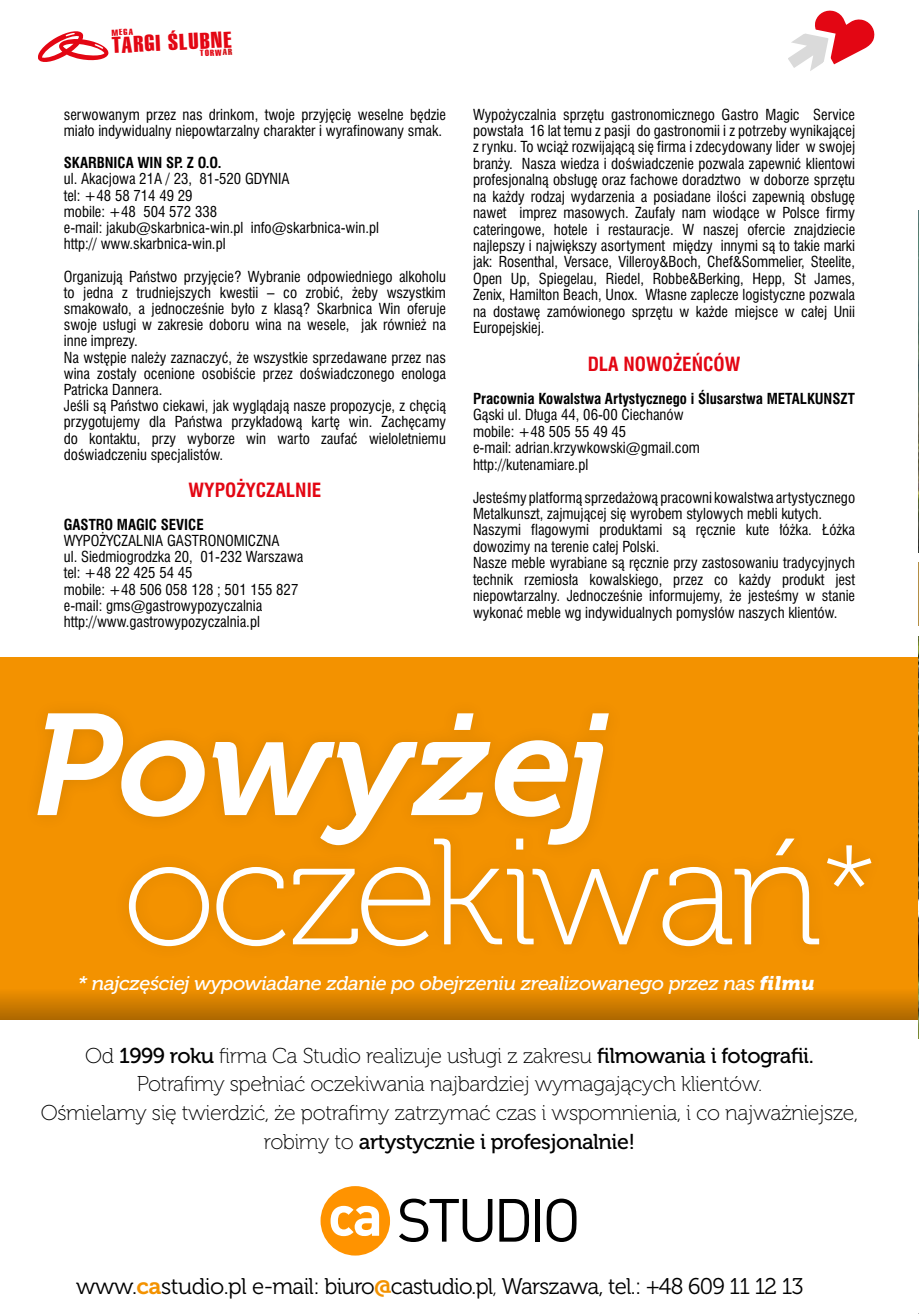
<style>
.page{position:relative;width:919px;height:1314px;background:#fff}
.page>*{position:absolute;margin:0;border:0;box-sizing:border-box;transform-origin:0 0}
.t1{font:151.2px "Museo 100";letter-spacing:-.035em;color:#fff}
.t2{font:italic 143.33px "Museo 700";letter-spacing:-.005em;color:#fff}
.t3{font:59.85px "DIN Pro";letter-spacing:-.07em;color:#000}
.t4{font:22.72px "Museo 300";letter-spacing:-.03em;color:#000}
.t5{font:21.38px/28.8px "Museo 100";letter-spacing:-.02em;color:#000;text-align:center}
.t6{font:21.38px "Museo 500";letter-spacing:-.02em;color:#000}
.t7{font:italic 19.57px "Museo 500";letter-spacing:-.02em;color:#fff}
.t8{font:18.9px "Swis 911 X Cm PL";color:#e30613;scale:1.2 1}
.t9{font:700 18px "Swis 721 Cn PL";color:#e30613}
.t10{font:13.95px/16.4px "Swis 721 Cn PL";color:#000}
.t11{font:700 13.95px "Swis 721 Cn PL";color:#000}
.t12{font:7.42px "Swis 911 X Cm PL";color:#e30613;scale:1.3 1}
.s1{color:#d11317}
.s2{font-size:116.1px}
.s3{font-family:"Museo 900"}
.s4{font-family:"Museo 500"}
.s5{font-family:"Museo 100"}
.s6{font-weight:700;font-size:56.7px;color:#fff}
.s7{font-family:"Museo 700";color:#f39200}
</style>
<div class="page">
<svg style="left:38px;top:31px;width:71px;height:31px"></svg>
<svg style="left:788px;top:10px;width:87px;height:61px"></svg>
<div style="left:0;top:657px;width:918px;height:362px;background:#f39200"></div>
<div style="left:0;top:988px;width:918px;height:32px;background:linear-gradient(to bottom,#f29200,#ae6900)"></div>
<div style="left:22px;top:696px;width:602px;height:166px;background:#000;opacity:.1"></div>
<div style="left:112px;top:822px;width:774px;height:140px;background:#f19000"></div>
<div style="left:320px;top:1186px;width:70px;height:69px;background:#ff9300;border-radius:50%"></div>
<hr style="left:918px;top:562px;width:1px;height:64px;background:#b38e44">
<img style="left:918px;top:211px;width:1px;height:341px">
<img style="left:918px;top:637px;width:1px;height:401px">
<p class="t12" style="left:111px;top:28px;width:18px;rotate:-3deg">MEGA</p>
<h3 class="t8" style="left:111px;top:33px;width:101px;rotate:-3deg">TARGI ŚLUBNE</h3>
<p class="t12" style="left:200px;top:48px;width:26px;rotate:-3deg">TORW<span class="s1">AR</span></p>
<p class="t10" style="left:64px;top:106px;width:383px">serwowanym przez nas drinkom, twoje przyjęcię weselne będzie miało indywidualny niepowtarzalny charakter i wyrafinowany smak.</p>
<p class="t11" style="left:64px;top:154px;width:159px">SKARBNICA WIN SP. Z O.O.</p>
<p class="t10" style="left:64px;top:171px;width:317px">ul. Akacjowa 21A / 23, 81-520 GDYNIA<br>tel: +48 58 714 49 29<br>mobile: +48 504 572 338<br>e-mail: jakub@skarbnica-win.pl info@skarbnica-win.pl http:// www.skarbnica-win.pl</p>
<p class="t10" style="left:64px;top:268px;width:383px">Organizują Państwo przyjęcie? Wybranie odpowiedniego alkoholu to jedna z trudniejszych kwestii – co zrobić, żeby wszystkim smakowało, a jednocześnie było z klasą? Skarbnica Win oferuje swoje usługi w zakresie doboru wina na wesele, jak również na inne imprezy.<br>Na wstępie należy zaznaczyć, że wszystkie sprzedawane przez nas wina zostały ocenione osobiście przez doświadczonego enologa Patricka Dannera.<br>Jeśli są Państwo ciekawi, jak wyglądają nasze propozycje, z chęcią przygotujemy dla Państwa przykładową kartę win. Zachęcamy do kontaktu, przy wyborze win warto zaufać wieloletniemu doświadczeniu specjalistów.</p>
<p class="t9" style="left:188px;top:479px;width:134px">WYPOŻYCZALNIE</p>
<p class="t11" style="left:64px;top:516px;width:34px">GASTRO</p>
<p class="t11" style="left:117px;top:516px;width:88px">MAGIC SEVICE</p>
<p class="t10" style="left:64px;top:533px;width:241px">WYPOŻYCZALNIA GASTRONOMICZNA<br>ul. Siedmiogrodzka 20, 01-232 Warszawa tel: +48 22 425 54 45<br>mobile: +48 506 058 128 ; 501 155 827 e-mail: gms@gastrowypozyczalnia http://www.gastrowypozyczalnia.pl</p>
<p class="t10" style="left:473px;top:106px;width:384px;text-align:justify">Wypożyczalnia sprzętu gastronomicznego Gastro Magic Service powstała 16 lat temu z pasji do gastronomii i z potrzeby wynikającej z rynku. To wciąż rozwijającą się firma i zdecydowany lider w swojej branży. Nasza wiedza i doświadczenie pozwala zapewnić klientowi profesjonalną obsługę oraz fachowe doradztwo w doborze sprzętu na każdy rodzaj wydarzenia a posiadane ilości zapewnią obsługę nawet imprez masowych. Zaufały nam wiodące w Polsce firmy cateringowe, hotele i restauracje. W naszej ofercie znajdziecie najlepszy i największy asortyment między innymi są to takie marki jak: Rosenthal, Versace, Villeroy&amp;Boch, Chef&amp;Sommelier, Steelite, Open Up, Spiegelau, Riedel, Robbe&amp;Berking, Hepp, St James, Zenix, Hamilton Beach, Unox. Własne zaplecze logistyczne pozwala na dostawę zamówionego sprzętu w każde miejsce w całej Unii Europejskiej.</p>
<p class="t9" style="left:587px;top:353px;width:61px">DLA NOWO</p>
<p class="t9" style="left:673px;top:353px;width:68px">ŻEŃCÓW</p>
<p class="t11" style="left:473px;top:390px;width:383px">Pracownia Kowalstwa Artystycznego i Ślusarstwa METALKUNSZT</p>
<p class="t10" style="left:473px;top:407px;width:228px">Gąski ul. Długa 44, 06-00 Ciechanów mobile: +48 505 55 49 45<br>e-mail: adrian.krzywkowski@gmail.com http://kutenamiare.pl</p>
<p class="t10" style="left:473px;top:489px;width:383px">Jesteśmy platformą sprzedażową pracowni kowalstwa artystycznego Metalkunszt, zajmującej się wyrobem stylowych mebli kutych.<br>Naszymi flagowymi produktami są ręcznie kute łóżka. Łóżka dowozimy na terenie całej Polski.<br>Nasze meble wyrabiane są ręcznie przy zastosowaniu tradycyjnych technik rzemiosła kowalskiego, przez co każdy produkt jest niepowtarzalny. Jednocześnie informujemy, że jesteśmy w stanie wykonać meble wg indywidualnych pomysłów naszych klientów.</p>
<h2 class="t2" style="left:31px;top:686px;width:578px">Powyżej</h2>
<h1 class="t1" style="left:122px;top:812px;width:756px">oczekiwań<span class="s2">*</span></h1>
<h3 class="t7" style="left:78px;top:973px;width:738px">* najczęściej wypowiadane zdanie po obejrzeniu zrealizowanego przez nas <span class="s3">filmu</span></h3>
<p class="t5" style="left:41px;top:1041px;width:818px">Od <span class="s4">1999 roku</span> firma Ca Studio realizuje usługi z zakresu <span class="s4">filmowania i fotografii.<br></span>Potrafimy spełniać oczekiwania najbardziej wymagających klientów.<br>Ośmielamy się twierdzić, że potrafimy zatrzymać czas i wspomnienia, i co najważniejsze,</p>
<h3 class="t6" style="left:264px;top:1130px;width:373px"><span class="s5">robimy to</span> artystycznie i profesjonalnie!</h3>
<h3 class="t3" style="left:328px;top:1173px;width:255px"><span class="s6">ca</span> STUDIO</h3>
<h3 class="t4" style="left:76px;top:1273px;width:728px">www.<span class="s7">ca</span>studio.pl e-mail: biuro<span class="s7">@</span>castudio.pl<span class="s5">,</span> Warszawa, tel.: +48 609 11 12 13</h3>
</div>
